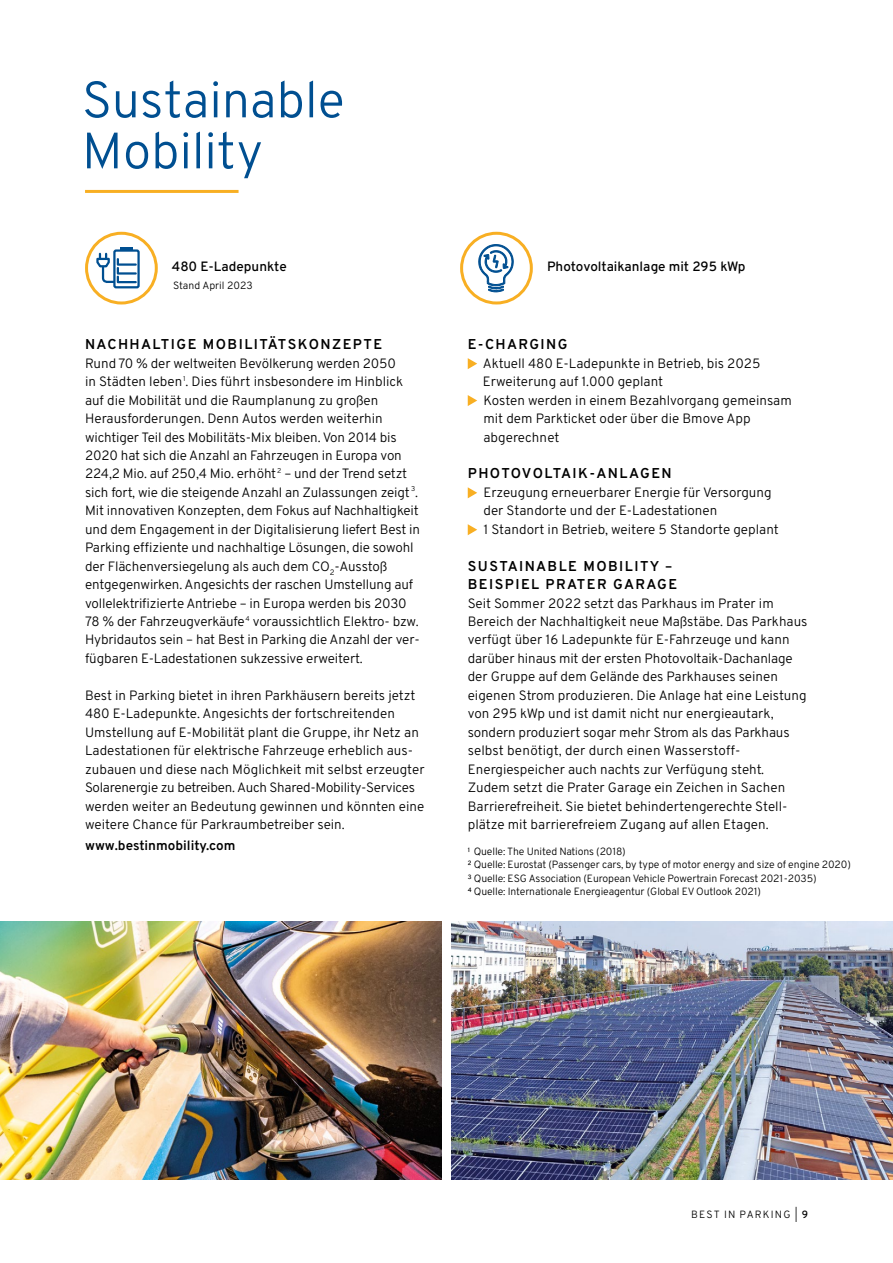
<style>
.page{position:relative;width:893px;height:1263px;background:#fff}
.page>*{position:absolute;margin:0;border:0;box-sizing:border-box;transform-origin:0 0}
.t1{font:300 51px/51px "Overpass";letter-spacing:-.005em;color:#004f91}
.t2{font:600 14.25px/18.5px "Overpass";letter-spacing:.1em;color:#000}
.t3{font:300 13.5px/18.5px "Overpass";letter-spacing:-.005em;color:#000}
.t4{font:500 13.5px "Overpass";color:#000}
.t5{font:600 13.5px "Overpass";color:#000}
.t6{font:300 10.5px/13.5px "Overpass";letter-spacing:-.01em;color:#000}
.t7{font:300 10.5px "Overpass";letter-spacing:.11em;color:#000}
.s1{font-weight:500}
</style>
<div class="page">
<img style="left:0;top:921px;width:441px;height:258px">
<div style="left:85px;top:232px;width:73px;height:72px;border:3px solid #f8af23;border-radius:50%"></div>
<div style="left:113px;top:249px;width:27px;height:39px;border:2px solid #004f91;border-radius:2px"></div>
<hr style="left:120px;top:247px;width:13px;height:4px;background:#004f91">
<svg style="left:96px;top:254px;width:42px;height:30px"></svg>
<svg style="left:468px;top:358px;width:9px;height:11px"></svg>
<svg style="left:468px;top:395px;width:9px;height:11px"></svg>
<svg style="left:468px;top:487px;width:9px;height:11px"></svg>
<svg style="left:468px;top:524px;width:9px;height:11px"></svg>
<div style="left:460px;top:232px;width:73px;height:72px;border:3px solid #f8af23;border-radius:50%"></div>
<svg style="left:479px;top:244px;width:35px;height:49px"></svg>
<hr style="left:85px;top:190px;width:154px;height:3px;background:#f8af23">
<img style="left:452px;top:921px;width:441px;height:258px">
<h1 class="t1" style="left:82px;top:72px;width:264px">Sustainable<br>Mobility</h1>
<p class="t4" style="left:172px;top:255px;width:116px">480 E-Ladepunkte</p>
<p class="t6" style="left:173px;top:278px;width:81px">Stand April 2023</p>
<p class="t2" style="left:85px;top:334px;width:299px">NACHHALTIGE MOBILITÄTSKONZEPTE</p>
<p class="t3" style="left:85px;top:353px;width:337px">Rund 70 % der weltweiten Bevölkerung werden 2050<br>in Städten leben<sup>1</sup>. Dies führt insbesondere im Hinblick auf die Mobilität und die Raumplanung zu großen Herausforderungen. Denn Autos werden weiterhin wichtiger Teil des Mobilitäts-Mix bleiben. Von 2014 bis 2020 hat sich die Anzahl an Fahrzeugen in Europa von 224,2 Mio. auf 250,4 Mio. erhöht <sup>2</sup> – und der Trend setzt sich fort, wie die steigende Anzahl an Zulassungen zeigt <sup>3</sup>.<br>Mit innovativen Konzepten, dem Fokus auf Nachhaltigkeit und dem Engagement in der Digitalisierung liefert Best in Parking effiziente und nachhaltige Lösungen, die sowohl der Flächenversiegelung als auch dem CO<sub>2</sub>-Ausstoß entgegenwirken. Angesichts der raschen Umstellung auf vollelektrifizierte Antriebe – in Europa werden bis 2030<br>78 % der Fahrzeugverkäufe<sup>4</sup> voraussichtlich Elektro- bzw.<br>Hybridautos sein – hat Best in Parking die Anzahl der ver&shy;fügbaren E-Ladestationen sukzessive erweitert.</p>
<p class="t3" style="left:85px;top:685px;width:341px">Best in Parking bietet in ihren Parkhäusern bereits jetzt 480 E-Ladepunkte. Angesichts der fortschreitenden Umstellung auf E-Mobilität plant die Gruppe, ihr Netz an Ladestationen für elektrische Fahrzeuge erheblich aus&shy;zubauen und diese nach Möglichkeit mit selbst erzeugter Solarenergie zu betreiben. Auch Shared-Mobility-Services werden weiter an Bedeutung gewinnen und könnten eine weitere Chance für Parkraumbetreiber sein.</p>
<p class="t5" style="left:85px;top:835px;width:152px">www.bestinmobility.com</p>
<p class="t4" style="left:547px;top:255px;width:200px">Photovoltaikanlage mit 295 kWp</p>
<p class="t2" style="left:468px;top:334px;width:101px">E-CHARGING</p>
<p class="t3" style="left:483px;top:353px;width:310px">Aktuell 480 E-Ladepunkte in Betrieb, bis 2025<br>Erweiterung auf 1.000 geplant<br>Kosten werden in einem Bezahlvorgang gemeinsam mit dem Parkticket oder über die Bmove App abgerechnet</p>
<p class="t2" style="left:468px;top:464px;width:205px">PHOTOVOLTAIK-ANLAGEN</p>
<p class="t3" style="left:483px;top:482px;width:297px">Erzeugung erneuerbarer Energie für Versorgung der Standorte und der E-Ladestationen<br>1 Standort in Betrieb, weitere 5 Standorte geplant</p>
<p class="t2" style="left:468px;top:556px;width:211px">SUSTAINABLE MOBILITY –<br>BEISPIEL PRATER GARAGE</p>
<p class="t3" style="left:468px;top:593px;width:341px">Seit Sommer 2022 setzt das Parkhaus im Prater im Bereich der Nachhaltigkeit neue Maßstäbe. Das Parkhaus verfügt über 16 Ladepunkte für E-Fahrzeuge und kann darüber hinaus mit der ersten Photovoltaik-Dachanlage der Gruppe auf dem Gelände des Parkhauses seinen eigenen Strom produzieren. Die Anlage hat eine Leistung von 295 kWp und ist damit nicht nur energieautark, sondern produziert sogar mehr Strom als das Parkhaus selbst benötigt, der durch einen Wasserstoff-Energiespeicher auch nachts zur Verfügung steht.<br>Zudem setzt die Prater Garage ein Zeichen in Sachen Barrierefreiheit. Sie bietet behindertengerechte Stell&shy;plätze mit barrierefreiem Zugang auf allen Etagen.</p>
<p class="t6" style="left:468px;top:844px;width:385px">1 Quelle: The United Nations (2018)<br>2 Quelle: Eurostat (Passenger cars, by type of motor energy and size of engine 2020)<br>3 Quelle: ESG Association (European Vehicle Powertrain Forecast 2021-2035)<br>4 Quelle: Internationale Energieagentur (Global EV Outlook 2021)</p>
<p class="t7" style="left:691px;top:1206px;width:118px">BEST IN PARKING | <span class="s1">9</span></p>
</div>
